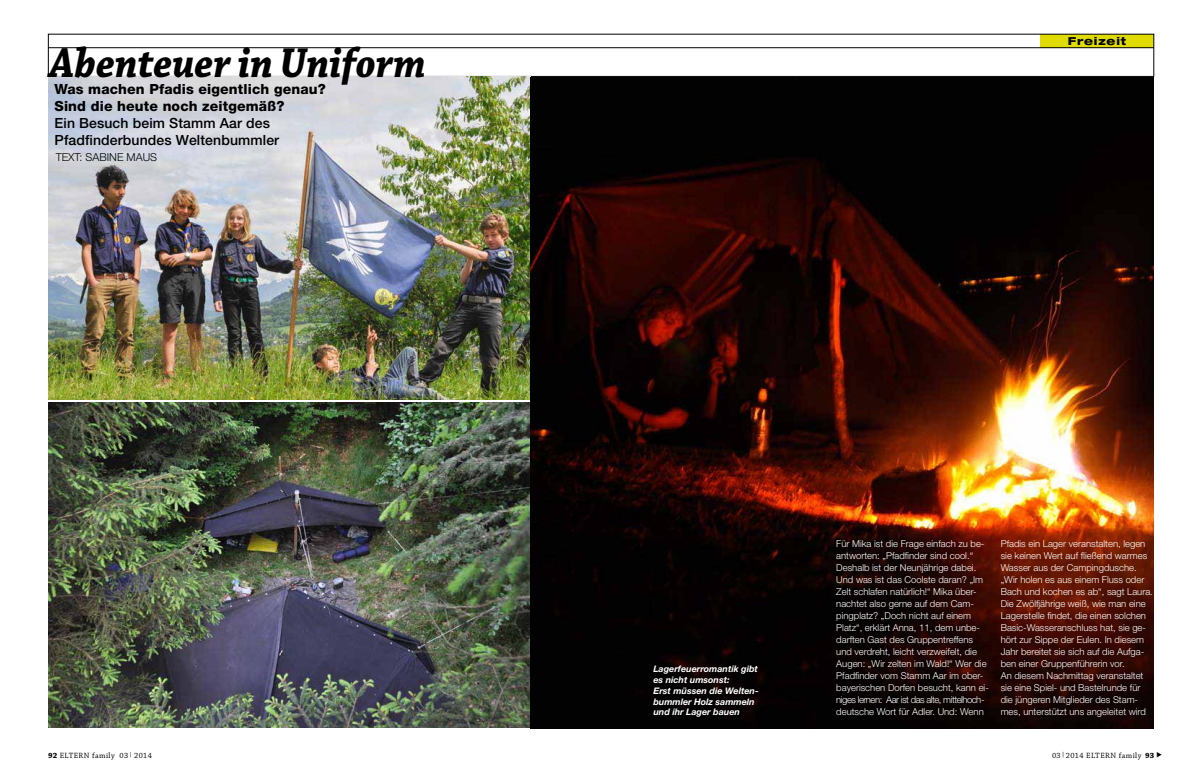
<style>
.page{position:relative;width:1202px;height:780px;background:#fff}
.page>*{position:absolute;margin:0;border:0;box-sizing:border-box;transform-origin:0 0}
.t1{font:italic 700 44px "Chaparral Pro";color:#000;scale:.9 1}
.t2{font:800 14px/17px "Helvetica Neue LT Std";letter-spacing:.01em;color:#000}
.t3{font:500 14px/17px "Helvetica Neue LT Std";letter-spacing:.01em;color:#000}
.t4{font:300 11px "Helvetica Neue LT Std";color:#000}
.t5{font:800 expanded 11px "Helvetica Neue LT Std";letter-spacing:.075em;color:#000}
.t6{font:300 9.5px/12px "Helvetica Neue LT Std";color:#fff}
.t7{font:italic 700 9px/10.8px "Helvetica Neue LT Std";color:#fff}
.t8{font:8px "Chaparral Pro";letter-spacing:.05em;color:#000}
.s1{font-weight:700}
</style>
<div class="page">
<div style="left:1040px;top:34px;width:114px;height:14px;background:#dfdb00"></div>
<hr style="left:48px;top:47px;width:1106px;height:1px;background:#000">
<img style="left:48px;top:77px;width:482px;height:323px">
<img style="left:48px;top:403px;width:482px;height:324px">
<img style="left:530px;top:78px;width:624px;height:650px">
<h1 class="t1" style="left:49px;top:37px;width:421px">Abenteuer in Uniform</h1>
<h2 class="t2" style="left:55px;top:80px;width:273px">Was machen Pfadis eigentlich genau?<br>Sind die heute noch zeitgemäß?</h2>
<h2 class="t3" style="left:55px;top:114px;width:226px">Ein Besuch beim Stamm Aar des<br>Pfadfinderbundes Weltenbummler</h2>
<p class="t4" style="left:56px;top:151px;width:103px">TEXT: SABINE MAUS</p>
<p class="t5" style="left:1068px;top:34px;width:60px">Freizeit</p>
<p class="t7" style="left:653px;top:663px;width:107px">Lagerfeuerromantik gibt es nicht umsonst:<br>Erst müssen die Welten&shy;bummler Holz sammeln und ihr Lager bauen</p>
<p class="t6" style="left:836px;top:537px;width:154px">Für Mika ist die Frage einfach zu be&shy;antworten: „Pfadfinder sind cool.“ Deshalb ist der Neunjährige dabei.<br>Und was ist das Coolste daran? „Im Zelt schlafen natürlich!“ Mika über&shy;nachtet also gerne auf dem Cam&shy;pingplatz? „Doch nicht auf einem Platz“, erklärt Anna, 11, dem unbe&shy;darften Gast des Gruppentreffens und verdreht, leicht verzweifelt, die Augen: „Wir zelten im Wald!“ Wer die Pfadfinder vom Stamm Aar im ober&shy;bayerischen Dorfen besucht, kann ei&shy;niges lernen: Aar ist das alte, mittelhoch&shy;deutsche Wort für Adler. Und: Wenn</p>
<p class="t6" style="left:1001px;top:537px;width:154px">Pfadis ein Lager veranstalten, legen sie keinen Wert auf fließend warmes Wasser aus der Campingdusche. „Wir holen es aus einem Fluss oder Bach und kochen es ab“, sagt Laura.<br>Die Zwölfjährige weiß, wie man eine Lagerstelle findet, die einen solchen Basic-Wasseranschluss hat, sie ge&shy;hört zur Sippe der Eulen. In diesem Jahr bereitet sie sich auf die Aufga&shy;ben einer Gruppenführerin vor.<br>An diesem Nachmittag veranstaltet sie eine Spiel- und Bastelrunde für die jüngeren Mitglieder des Stam&shy;mes, unterstützt uns angeleitet wird</p>
<p class="t8" style="left:48px;top:750px;width:105px"><span class="s1">92</span> ELTERN family 03 <sup>|</sup> 2014</p>
<p class="t8" style="left:1052px;top:750px;width:104px">03<sup>|</sup>2014 ELTERN family <span class="s1">93</span></p>
</div>
